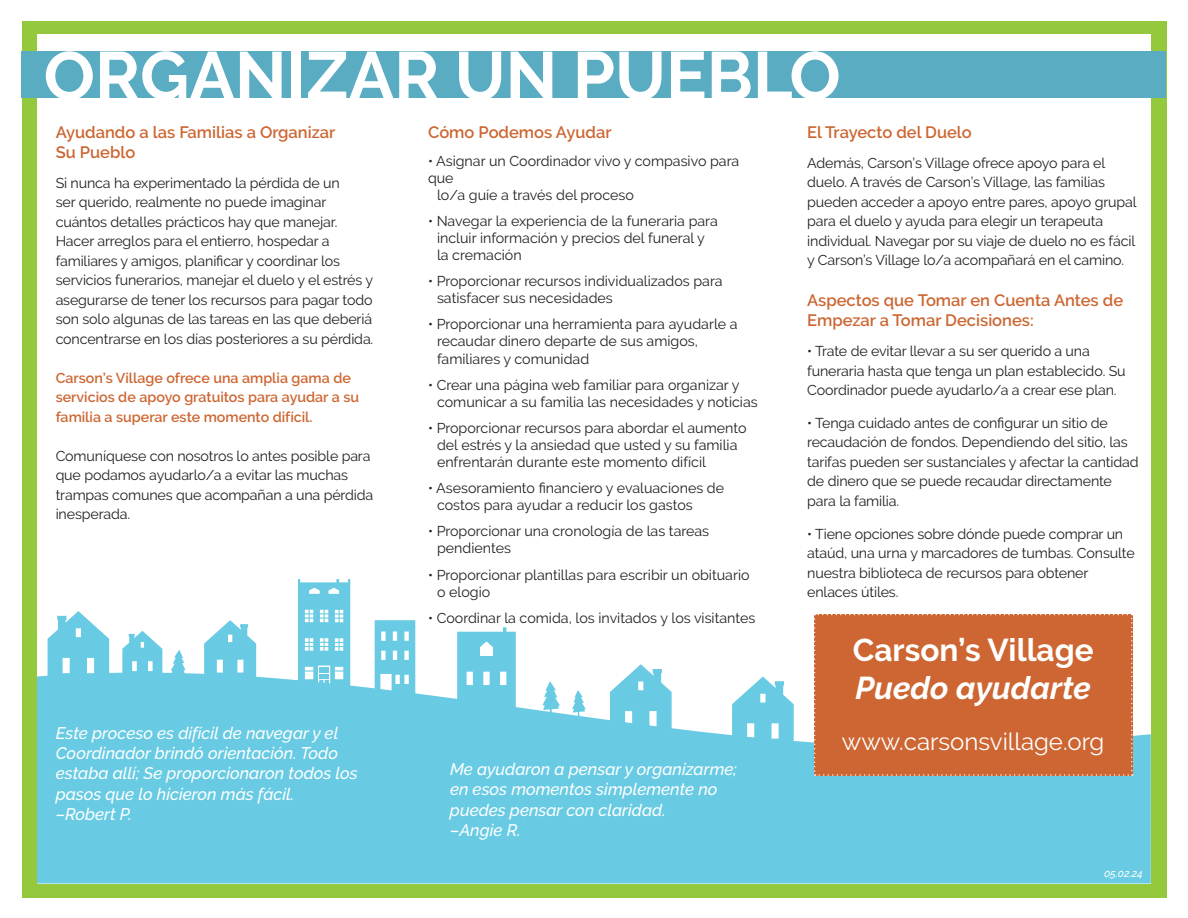
<style>
.page{position:relative;width:1188px;height:918px;background:#fff}
.page>*{position:absolute;margin:0;border:0;box-sizing:border-box;transform-origin:0 0}
.t1{font:700 67.8px "Raleway";color:#fff}
.t2{font:700 31.5px "Raleway";color:#fff}
.t3{font:italic 700 31.5px "Raleway";color:#fff}
.t4{font:24px "Raleway";color:#fff}
.t5{font:italic 500 16.8px/20.1px "Raleway";color:#fff}
.t6{font:600 16.5px/19.8px "Raleway";color:#cd6632}
.t7{font:14.25px/19.5px "Raleway";letter-spacing:-.01em;color:#221f1f}
.t8{font:600 14.25px/19.5px "Raleway";color:#cd6632}
.t9{font:italic 500 10.5px "Raleway";color:#fff}
</style>
<div class="page">
<div style="left:22px;top:21px;width:1144px;height:876px;background:#94c83d"></div>
<div style="left:37px;top:35px;width:1114px;height:848px;background:#fff"></div>
<div style="left:22px;top:51px;width:1144px;height:47px;background:#59acc1"></div>
<svg style="left:37px;top:579px;width:1114px;height:305px;fill:#68cbe3"></svg>
<svg style="left:319px;top:667px;width:10px;height:11px"></svg>
<div style="left:814px;top:614px;width:319px;height:162px;background:#cd6632"></div>
<h1 class="t1" style="left:44px;top:50px;width:799px">ORGANIZAR UN PUEBLO</h1>
<p class="t6" style="left:56px;top:124px;width:281px">Ayudando a las Familias a Organizar<br>Su Pueblo</p>
<p class="t7" style="left:56px;top:174px;width:319px">Si nunca ha experimentado la pérdida de un<br>ser querido, realmente no puede imaginar cuántos detalles prácticos hay que manejar.<br>Hacer arreglos para el entierro, hospedar a familiares y amigos, planificar y coordinar los servicios funerarios, manejar el duelo y el estrés y asegurarse de tener los recursos para pagar todo son solo algunas de las tareas en las que deberiá concentrarse en los días posteriores a su pérdida.</p>
<p class="t8" style="left:56px;top:369px;width:305px">Carson’s Village ofrece una amplia gama de servicios de apoyo gratuitos para ayudar a su familia a superar este momento difícil.</p>
<p class="t7" style="left:56px;top:447px;width:319px">Comuníquese con nosotros lo antes posible para que podamos ayudarlo/a a evitar las muchas trampas comunes que acompañan a una pérdida inesperada.</p>
<p class="t5" style="left:56px;top:725px;width:304px">Este proceso es difícil de navegar y el<br>Coordinador brindó orientación. Todo estaba allí; Se proporcionaron todos los pasos que lo hicieron más fácil. –Robert P.</p>
<p class="t6" style="left:428px;top:124px;width:185px">Cómo Podemos Ayudar</p>
<p class="t7" style="left:428px;top:152px;width:313px">• Asignar un Coordinador vivo y compasivo para</p>
<p class="t7" style="left:428px;top:169px;width:27px">que</p>
<p class="t7" style="left:437px;top:186px;width:198px">lo/a guíe a través del proceso</p>
<p class="t7" style="left:437px;top:214px;width:282px;line-height:17.1px;text-indent:-9px">• Navegar la experiencia de la funeraria para incluir información y precios del funeral y la cremación</p>
<p class="t7" style="left:437px;top:274px;width:287px;line-height:17.1px;text-indent:-9px">• Proporcionar recursos individualizados para satisfacer sus necesidades</p>
<p class="t7" style="left:437px;top:317px;width:302px;line-height:17.1px;text-indent:-9px">• Proporcionar una herramienta para ayudarle a recaudar dinero departe de sus amigos, familiares y comunidad</p>
<p class="t7" style="left:437px;top:377px;width:322px;line-height:17.1px;text-indent:-9px">• Crear una página web familiar para organizar y comunicar a su familia las necesidades y noticias</p>
<p class="t7" style="left:437px;top:421px;width:311px;line-height:17.1px;text-indent:-9px">• Proporcionar recursos para abordar el aumento del estrés y la ansiedad que usted y su familia enfrentarán durante este momento difícil</p>
<p class="t7" style="left:437px;top:480px;width:289px;line-height:17.1px;text-indent:-9px">• Asesoramiento financiero y evaluaciones de costos para ayudar a reducir los gastos</p>
<p class="t7" style="left:437px;top:524px;width:274px;line-height:17.1px;text-indent:-9px">• Proporcionar una cronología de las tareas pendientes</p>
<p class="t7" style="left:437px;top:567px;width:314px;line-height:17.1px;text-indent:-9px">• Proporcionar plantillas para escribir un obituario o elogio</p>
<p class="t7" style="left:428px;top:609px;width:329px">• Coordinar la comida, los invitados y los visitantes</p>
<p class="t5" style="left:450px;top:761px;width:288px">Me ayudaron a pensar y organizarme; en esos momentos simplemente no puedes pensar con claridad.<br>–Angie R.</p>
<p class="t6" style="left:807px;top:124px;width:166px">El Trayecto del Duelo</p>
<p class="t7" style="left:807px;top:154px;width:331px">Además, Carson’s Village ofrece apoyo para el duelo. A través de Carson’s Village, las familias pueden acceder a apoyo entre pares, apoyo grupal para el duelo y ayuda para elegir un terapeuta individual. Navegar por su viaje de duelo no es fácil y Carson’s Village lo/a acompañará en el camino.</p>
<p class="t6" style="left:807px;top:292px;width:317px">Aspectos que Tomar en Cuenta Antes de<br>Empezar a Tomar Decisiones:</p>
<p class="t7" style="left:807px;top:343px;width:320px">• Trate de evitar llevar a su ser querido a una funeraria hasta que tenga un plan establecido. Su<br>Coordinador puede ayudarlo/a a crear ese plan.</p>
<p class="t7" style="left:807px;top:413px;width:333px">• Tenga cuidado antes de configurar un sitio de recaudación de fondos. Dependiendo del sitio, las tarifas pueden ser sustanciales y afectar la cantidad de dinero que se puede recaudar directamente para la familia.</p>
<p class="t7" style="left:807px;top:526px;width:329px">• Tiene opciones sobre dónde puede comprar un ataúd, una urna y marcadores de tumbas. Consulte nuestra biblioteca de recursos para obtener enlaces útiles.</p>
<h2 class="t2" style="left:853px;top:638px;width:242px">Carson’s Village</h2>
<h2 class="t3" style="left:856px;top:676px;width:237px">Puedo ayudarte</h2>
<h3 class="t4" style="left:842px;top:732px;width:264px">www.carsonsvillage.org</h3>
<p class="t9" style="left:1104px;top:870px;width:40px">05.02.24</p>
</div>
